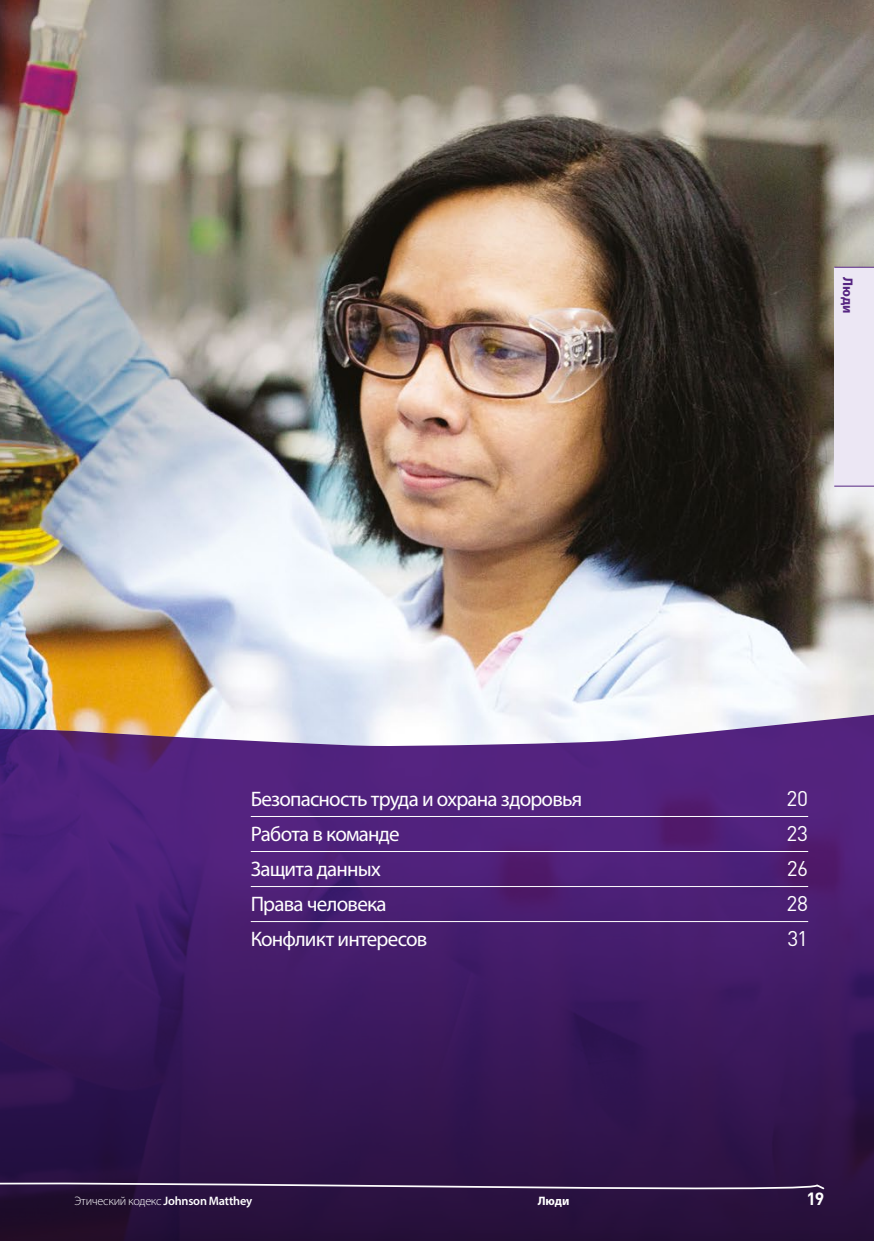
<style>
.page{position:relative;width:874px;height:1241px;background:#fff}
.page>*{position:absolute;margin:0;border:0;box-sizing:border-box;transform-origin:0 0}
.t1{font:21px "Myriad Pro";letter-spacing:-.035em;color:#fff}
.t2{font:21px "DIN";letter-spacing:-.02em;color:#fff}
.t3{font:700 17.5px "DIN";color:#fff}
.t4{font:700 14px "Myriad Pro";color:#552481}
.t5{font:300 12.25px "Myriad Pro";letter-spacing:-.025em;color:#fff}
.t6{font:700 12.25px "Myriad Pro";color:#fff}
.s1{font-weight:600}
</style>
<div class="page">
<img style="left:0;top:0;width:873px;height:713px">
<svg style="left:0;top:713px;width:873px;height:527px;background:#472469"></svg>
<hr style="left:251px;top:815px;width:556px;height:1px;background:#fff">
<hr style="left:251px;top:850px;width:556px;height:1px;background:#fff">
<hr style="left:251px;top:885px;width:556px;height:1px;background:#fff">
<hr style="left:251px;top:920px;width:556px;height:1px;background:#fff">
<div style="left:833px;top:267px;width:40px;height:219px;background:#ece7f4"></div>
<hr style="left:833px;top:267px;width:40px;height:1px;background:#552481">
<hr style="left:833px;top:486px;width:40px;height:1px;background:#552481">
<svg style="left:0;top:1173px;width:823px;height:22px;background:#3b2450"></svg>
<p class="t4" style="left:856px;top:277px;width:38px;rotate:90deg">Люди</p>
<p class="t1" style="left:251px;top:785px;width:332px">Безопасность труда и охрана здоровья</p>
<p class="t2" style="left:786px;top:784px;width:23px">20</p>
<p class="t1" style="left:251px;top:820px;width:150px">Работа в команде</p>
<p class="t2" style="left:786px;top:819px;width:23px">23</p>
<p class="t1" style="left:251px;top:855px;width:131px">Защита данных</p>
<p class="t2" style="left:786px;top:854px;width:23px">26</p>
<p class="t1" style="left:250px;top:890px;width:137px">Права человека</p>
<p class="t2" style="left:786px;top:889px;width:23px">28</p>
<p class="t1" style="left:250px;top:925px;width:178px">Конфликт интересов</p>
<p class="t2" style="left:787px;top:924px;width:22px">31</p>
<p class="t5" style="left:74px;top:1193px;width:179px">Этический кодекс <span class="s1">Johnson Matthey</span></p>
<p class="t6" style="left:537px;top:1192px;width:33px">Люди</p>
<p class="t3" style="left:806px;top:1186px;width:19px">19</p>
</div>
